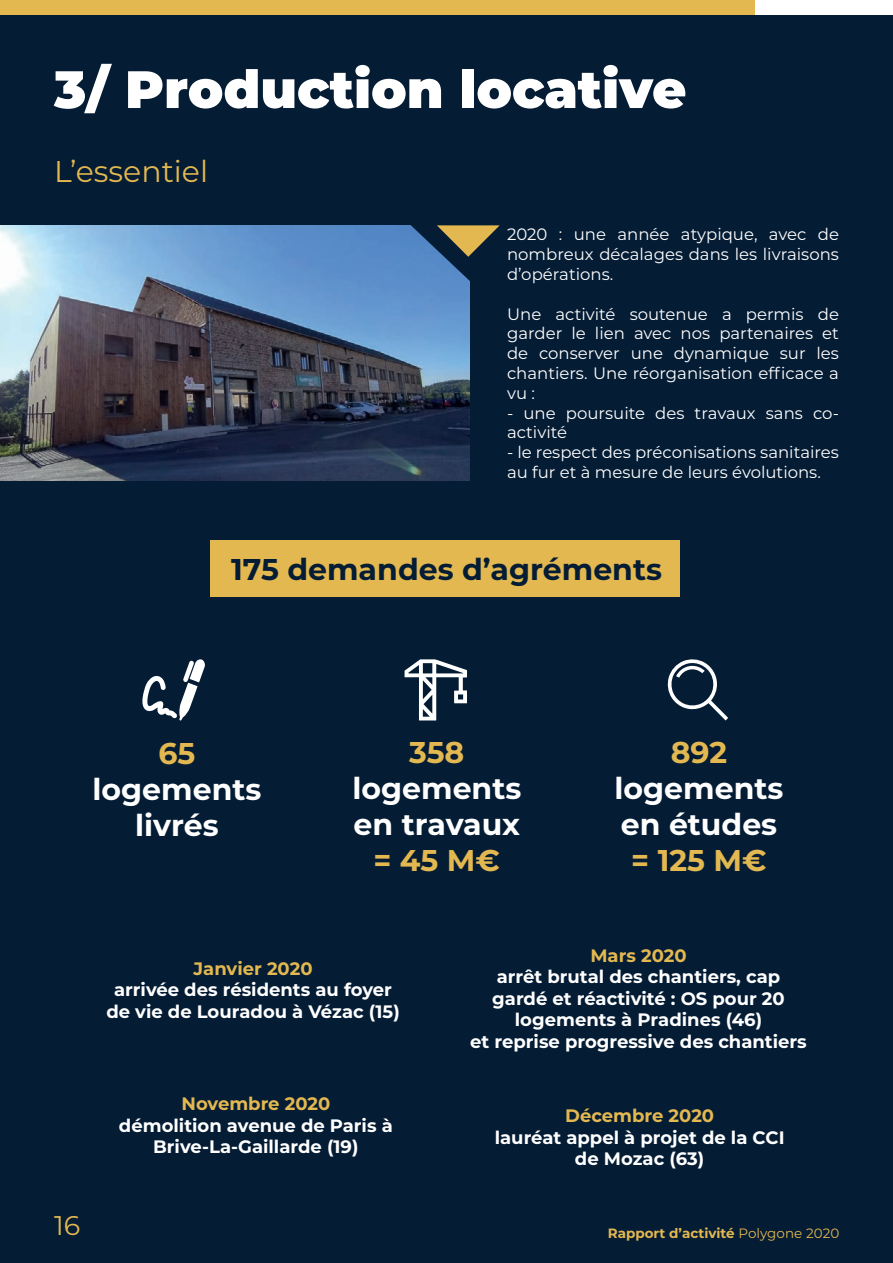
<style>
.page{position:relative;width:893px;height:1263px;background:#fff}
.page>*{position:absolute;margin:0;border:0;box-sizing:border-box;transform-origin:0 0}
.t1{font:900 52.5px "Montserrat";color:#fff}
.t2{font:700 30px/36px "Montserrat";color:#fff}
.t3{font:700 30px "Montserrat";color:#041c34}
.t4{font:700 30px "Montserrat";color:#e3b851}
.t5{font:30px "Montserrat";color:#e3b851}
.t6{font:27px "Montserrat";color:#e3b851}
.t7{font:700 18px/21.6px "Montserrat";color:#fff;text-align:center}
.t8{font:700 18px "Montserrat";color:#e3b851}
.t9{font:16.5px/19.8px "Montserrat";color:#fff;text-align:justify}
.t10{font:700 13.5px "Montserrat";color:#e3b851}
.s1{font-weight:400}
</style>
<div class="page">
<div style="left:0;top:0;width:755px;height:131px;background:#e3b851"></div>
<div style="left:0;top:16px;width:893px;height:1247px;background:#041c34"></div>
<img style="left:0;top:225px;width:469px;height:255px">
<svg style="left:409px;top:225px;width:91px;height:57px"></svg>
<svg style="left:667px;top:659px;width:61px;height:61px"></svg>
<svg style="left:405px;top:659px;width:62px;height:61px"></svg>
<svg style="left:142px;top:659px;width:63px;height:62px"></svg>
<div style="left:211px;top:540px;width:469px;height:57px;background:#e3b851"></div>
<h1 class="t1" style="left:54px;top:50px;width:634px">3/ Production locative</h1>
<h2 class="t5" style="left:54px;top:151px;width:156px">L’essentiel</h2>
<p class="t9" style="left:507px;top:224px;width:333px">2020 : une année atypique, avec de nombreux décalages dans les livraisons d’opérations.</p>
<p class="t9" style="left:507px;top:303px;width:333px">Une activité soutenue a permis de garder le lien avec nos partenaires et de conserver une dynamique sur les chantiers. Une réorganisation efficace a vu :</p>
<p class="t9" style="left:507px;top:402px;width:333px">- une poursuite des travaux sans co&shy;activité</p>
<p class="t9" style="left:507px;top:442px;width:333px">- le respect des préconisations sanitaires au fur et à mesure de leurs évolutions.</p>
<h2 class="t3" style="left:231px;top:548px;width:432px">175 demandes d’agréments</h2>
<h2 class="t4" style="left:158px;top:732px;width:38px">65</h2>
<h2 class="t2" style="left:93px;top:770px;width:170px;text-align:center">logements livrés</h2>
<h2 class="t4" style="left:409px;top:730px;width:57px">358</h2>
<h2 class="t2" style="left:352px;top:769px;width:170px">logements en travaux</h2>
<h2 class="t4" style="left:374px;top:838px;width:128px">= 45 M€</h2>
<h2 class="t4" style="left:671px;top:731px;width:58px">892</h2>
<h2 class="t2" style="left:615px;top:769px;width:170px">logements en études</h2>
<h2 class="t4" style="left:631px;top:839px;width:137px">= 125 M€</h2>
<p class="t8" style="left:194px;top:955px;width:120px">Janvier 2020</p>
<p class="t7" style="left:106px;top:978px;width:295px">arrivée des résidents au foyer de vie de Louradou à Vézac (15)</p>
<p class="t8" style="left:181px;top:1091px;width:150px">Novembre 2020</p>
<p class="t7" style="left:119px;top:1114px;width:275px">démolition avenue de Paris à<br>Brive-La-Gaillarde (19)</p>
<p class="t8" style="left:590px;top:942px;width:98px">Mars 2020</p>
<p class="t7" style="left:470px;top:965px;width:338px">arrêt brutal des chantiers, cap gardé et réactivité : OS pour 20 logements à Pradines (46)<br>et reprise progressive des chantiers</p>
<p class="t8" style="left:565px;top:1102px;width:150px">Décembre 2020</p>
<p class="t7" style="left:495px;top:1125px;width:291px">lauréat appel à projet de la CCI de Mozac (63)</p>
<h3 class="t6" style="left:54px;top:1207px;width:28px">16</h3>
<p class="t10" style="left:608px;top:1223px;width:233px">Rapport d’activité <span class="s1">Polygone 2020</span></p>
</div>
